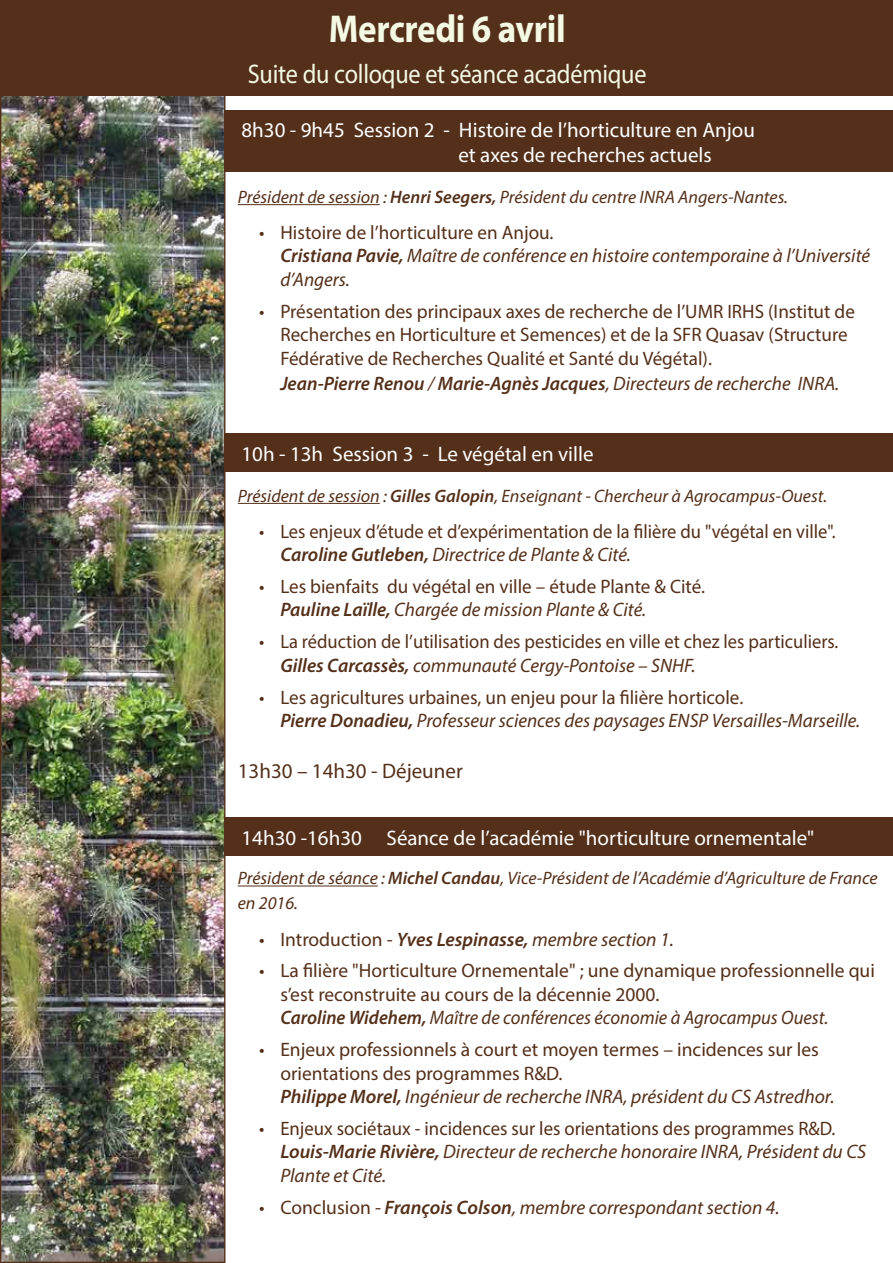
<style>
.page{position:relative;width:893px;height:1263px;background:#fff}
.page>*{position:absolute;margin:0;border:0;box-sizing:border-box;transform-origin:0 0}
.t1{font:700 39px "Myriad Pro";letter-spacing:-.01em;color:#f4f9e3;scale:.9 1}
.t2{font:27px "Myriad Pro";letter-spacing:-.01em;color:#f4f9e3;scale:.9 1}
.t3{font:21px/25.2px "Myriad Pro";color:#fff}
.t4{font:21px "Myriad Pro";color:#54301a}
.t5{font:19.5px/23.4px "Myriad Pro";color:#54301a}
.t6{font:19.5px/23.4px "Myriad Pro";color:#54301a;scale:.95 1}
.t7{font:italic 19.5px/23.4px "Myriad Pro";color:#54301a}
.t8{font:19.5px/23.4px "Myriad Pro";color:#54301a;scale:.96 1}
.t9{font:italic 600 19.5px "Myriad Pro";color:#54301a}
.t10{font:italic 18px/25.2px "Myriad Pro";color:#54301a}
.s1{font-weight:600}
.s2{font-style:normal}
.s3{font-weight:400}
.s4{font-weight:600;font-style:italic}
.s5{font-style:italic}
.s6{font-weight:400;font-style:normal}
</style>
<div class="page">
<img style="left:2px;top:96px;width:221px;height:1165px">
<div style="left:1px;top:0;width:892px;height:96px;background:#54301a"></div>
<div style="left:225px;top:111px;width:668px;height:61px;background:#54301a"></div>
<hr style="left:238px;top:204px;width:142px;height:1px;background:#54301a">
<div style="left:225px;top:818px;width:668px;height:38px;background:#54301a"></div>
<div style="left:225px;top:434px;width:668px;height:38px;background:#54301a"></div>
<hr style="left:238px;top:503px;width:142px;height:1px;background:#54301a">
<hr style="left:238px;top:885px;width:140px;height:1px;background:#54301a">
<h1 class="t1" style="left:329px;top:3px;width:265px">Mercredi 6 avril</h1>
<h2 class="t2" style="left:248px;top:57px;width:444px">Suite du colloque et séance académique</h2>
<p class="t3" style="left:458px;top:117px;width:298px;text-indent:-217px">8h30 - 9h45 Session 2 - Histoire de l’horticulture en Anjou et axes de recherches actuels</p>
<p class="t10" style="left:238px;top:184px;width:552px">Président de session : <span class="s1">Henri Seegers,</span> Président du centre INRA Angers-Nantes.</p>
<p class="t7" style="left:280px;top:220px;width:591px;text-indent:-21px"><span class="s2">• Histoire de l’horticulture en Anjou.<br></span><span class="s1">Cristiana Pavie,</span> Maître de conférence en histoire contemporaine à l’Université d’Angers.</p>
<p class="t5" style="left:280px;top:299px;width:576px;text-indent:-21px">• Présentation des principaux axes de recherche de l’UMR IRHS (Institut de<br>Recherches en Horticulture et Semences) et de la SFR Quasav (Structure<br>Fédérative de Recherches Qualité et Santé du Végétal).</p>
<p class="t9" style="left:280px;top:371px;width:560px">Jean-Pierre Renou <span class="s3">/</span> Marie-Agnès Jacques<span class="s3">, Directeurs de recherche INRA.</span></p>
<p class="t3" style="left:242px;top:441px;width:354px">10h - 13h Session 3 - Le végétal en ville</p>
<p class="t10" style="left:238px;top:483px;width:591px">Président de session : <span class="s1">Gilles Galopin</span>, Enseignant - Chercheur à Agrocampus-Ouest.</p>
<p class="t6" style="left:280px;top:519px;width:586px;text-indent:-21px">• Les enjeux d’étude et d’expérimentation de la filière du "végétal en ville".<br><span class="s4">Caroline Gutleben,</span> <span class="s5">Directrice de Plante &amp; Cité.</span></p>
<p class="t5" style="left:280px;top:574px;width:426px;text-indent:-21px">• Les bienfaits du végétal en ville – étude Plante &amp; Cité.<br><span class="s4">Pauline Laïlle,</span> <span class="s5">Chargée de mission Plante &amp; Cité.</span></p>
<p class="t6" style="left:280px;top:630px;width:589px;text-indent:-21px">• La réduction de l’utilisation des pesticides en ville et chez les particuliers.<br><span class="s4">Gilles Carcassès,</span> <span class="s5">communauté Cergy-Pontoise – SNHF.</span></p>
<p class="t5" style="left:280px;top:685px;width:581px;text-indent:-21px">• Les agricultures urbaines, un enjeu pour la filière horticole.<br><span class="s4">Pierre Donadieu,</span> <span class="s5">Professeur sciences des paysages ENSP Versailles-Marseille.</span></p>
<p class="t4" style="left:238px;top:758px;width:227px">13h30 – 14h30 - Déjeuner</p>
<p class="t3" style="left:242px;top:825px;width:574px">14h30 -16h30 Séance de l’académie "horticulture ornementale"</p>
<p class="t10" style="left:238px;top:865px;width:641px">Président de séance : <span class="s1">Michel Candau</span>, Vice-Président de l’Académie d’Agriculture de France en 2016.</p>
<p class="t9" style="left:259px;top:926px;width:416px"><span class="s6">• Introduction -</span> Yves Lespinasse, <span class="s3">membre section 1.</span></p>
<p class="t5" style="left:280px;top:959px;width:596px;text-indent:-21px">• La filière "Horticulture Ornementale" ; une dynamique professionnelle qui s’est reconstruite au cours de la décennie 2000.<br><span class="s4">Caroline Widehem,</span> <span class="s5">Maître de conférences économie à Agrocampus Ouest.</span></p>
<p class="t5" style="left:280px;top:1038px;width:556px;text-indent:-21px">• Enjeux professionnels à court et moyen termes – incidences sur les orientations des programmes R&amp;D.<br><span class="s4">Philippe Morel,</span> <span class="s5">Ingénieur de recherche INRA, président du CS Astredhor.</span></p>
<p class="t8" style="left:280px;top:1116px;width:612px;text-indent:-21px">• Enjeux sociétaux - incidences sur les orientations des programmes R&amp;D.<br><span class="s4">Louis-Marie Rivière,</span> <span class="s5">Directeur de recherche honoraire INRA, Président du CS<br>Plante et Cité.</span></p>
<p class="t7" style="left:259px;top:1195px;width:522px"><span class="s2">• Conclusion -</span> <span class="s1">François Colson</span>, membre correspondant section 4.</p>
</div>
